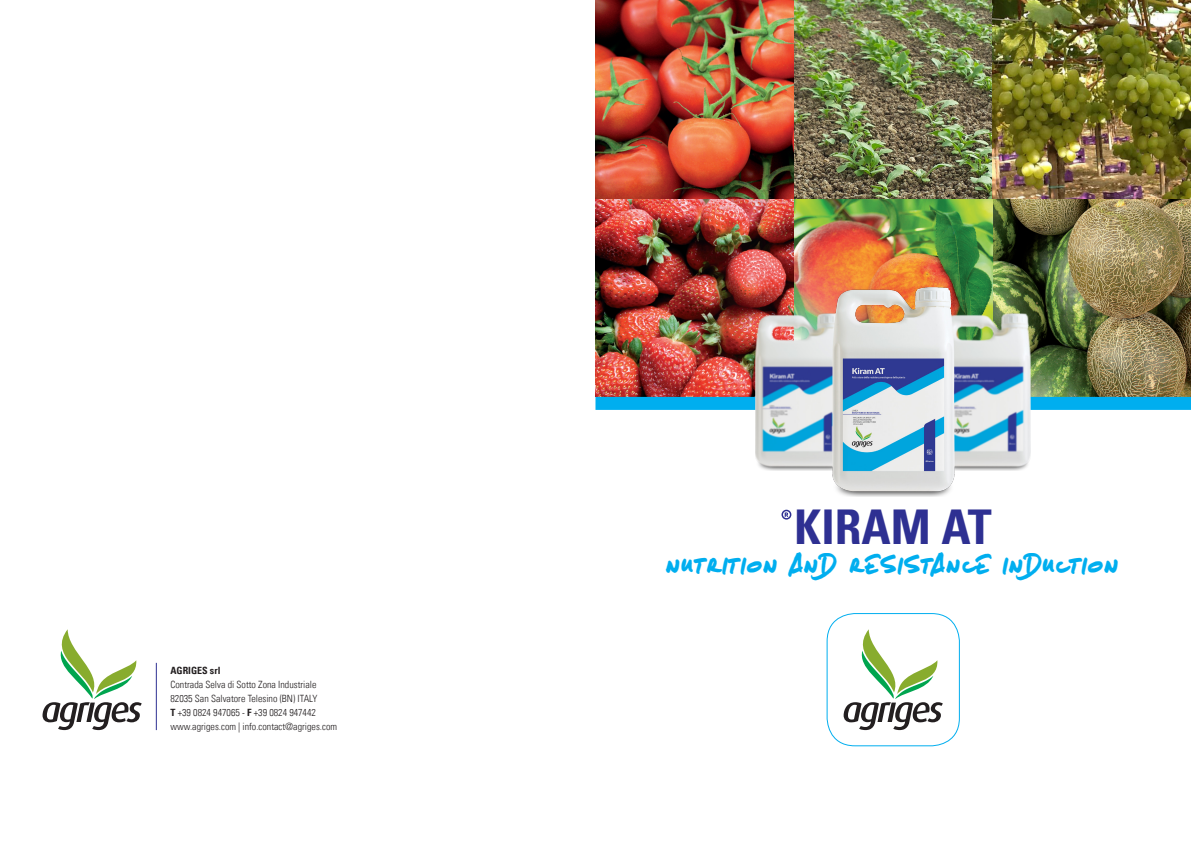
<style>
.page{position:relative;width:1191px;height:842px;background:#fff}
.page>*{position:absolute;margin:0;border:0;box-sizing:border-box;transform-origin:0 0}
.t1{font:700 condensed 48px "Univers LT";color:#2e3092}
.t2{font:24px "loremipsum";color:#00aeef}
.t3{font:300 condensed 10px "Univers LT";color:#231f20}
.t4{font:700 condensed 10px "Univers LT";color:#231f20}
.s1{font-weight:700}
</style>
<div class="page">
<img style="left:595px;top:0;width:596px;height:397px">
<div style="left:826px;top:613px;width:134px;height:133px;border:1px solid #00aeef;border-radius:28px"></div>
<svg style="left:43px;top:629px;width:99px;height:101px"></svg>
<hr style="left:156px;top:663px;width:1px;height:67px;background:#2e3092">
<svg style="left:843px;top:629px;width:100px;height:101px"></svg>
<div style="left:595px;top:397px;width:596px;height:13px;background:#00aeef"></div>
<svg style="left:781px;top:510px;width:10px;height:10px"></svg>
<img style="left:756px;top:287px;width:274px;height:209px">
<p class="t4" style="left:170px;top:664px;width:51px">AGRIGES srl</p>
<p class="t3" style="left:170px;top:678px;width:148px">Contrada Selva di Sotto Zona Industriale</p>
<p class="t3" style="left:170px;top:692px;width:148px">82035 San Salvatore Telesino (BN) ITALY</p>
<p class="t3" style="left:170px;top:706px;width:147px"><span class="s1">T</span> +39 0824 947065 - <span class="s1">F</span> +39 0824 947442</p>
<p class="t3" style="left:170px;top:720px;width:168px">www.agriges.com | info.contact@agriges.com</p>
<p class="t1" style="left:794px;top:498px;width:199px">KIRAM AT</p>
<p class="t2" style="left:666px;top:552px;width:456px">NUTRITION AND RESISTANCE INDUCTION</p>
</div>
